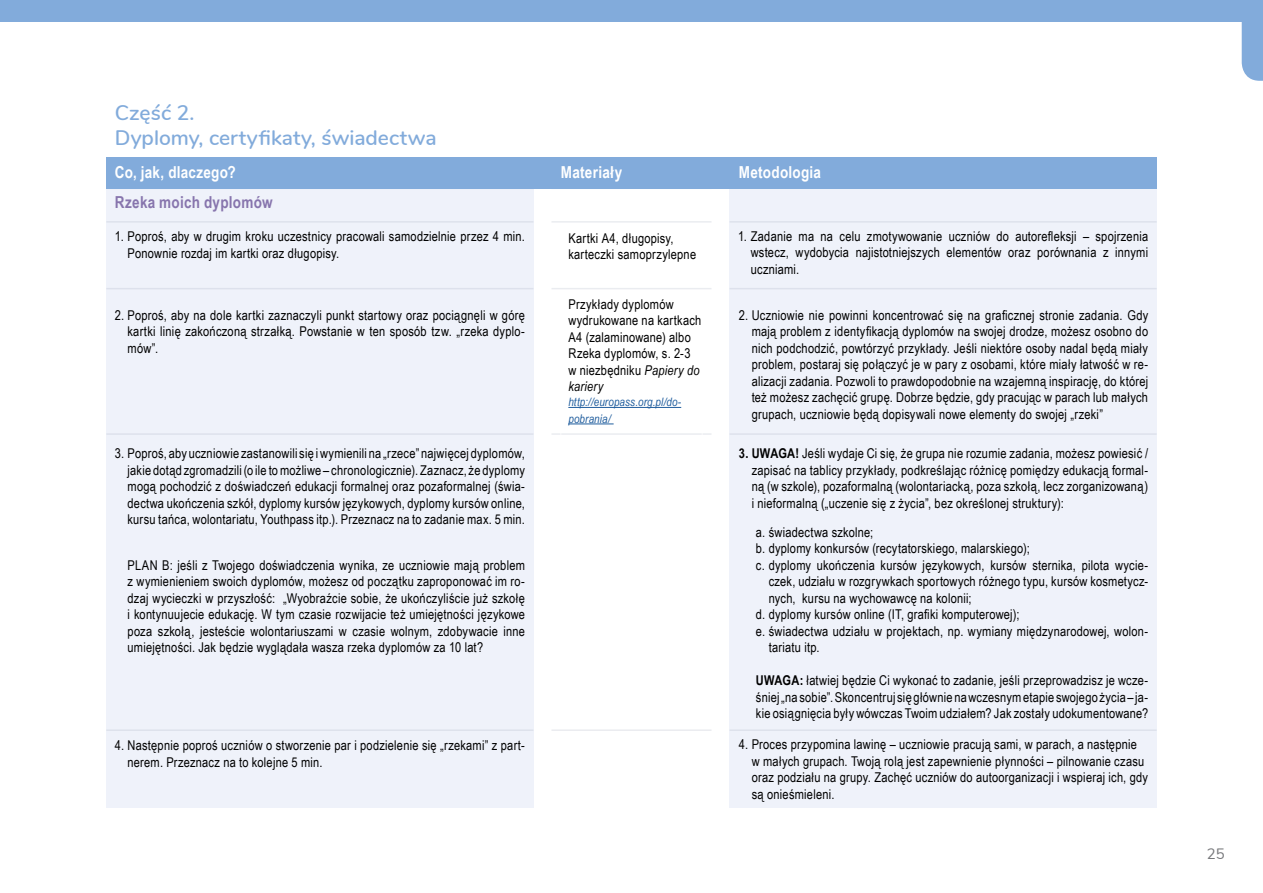
<style>
.page{position:relative;width:1263px;height:893px;background:#fff}
.page>*{position:absolute;margin:0;border:0;box-sizing:border-box;transform-origin:0 0}
.t1{font:600 21px/24.6px "Nunito";color:#82abdb}
.t2{font:700 16.5px "Arial Narrow";letter-spacing:.015em;color:#fff}
.t3{font:700 16.5px "Arial Narrow";letter-spacing:.015em;color:#8775ad}
.t4{font:15px "Nunito";color:#77787b}
.t5{font:13.5px/16.5px "Arial Narrow";letter-spacing:.015em;color:#000;text-align:justify}
.t6{font:italic 12px/16.5px "Arial Narrow";letter-spacing:.01em;color:#215e9e}
.s1{font-style:italic}
.s2{font-weight:700}
</style>
<div class="page">
<div style="left:729px;top:188px;width:428px;height:620px;background:#eff2fa"></div>
<div style="left:106px;top:158px;width:1051px;height:31px;background:#82abdb"></div>
<div style="left:106px;top:189px;width:427px;height:619px;background:#eff2fa"></div>
<hr style="left:106px;top:729px;width:427px;height:2px;background:#959fb3">
<hr style="left:729px;top:729px;width:428px;height:2px;background:#959fb3">
<hr style="left:551px;top:729px;width:160px;height:2px;background:#959fb3">
<hr style="left:106px;top:288px;width:427px;height:1px;background:#959fb3">
<hr style="left:729px;top:288px;width:428px;height:1px;background:#959fb3">
<hr style="left:551px;top:288px;width:160px;height:1px;background:#959fb3">
<hr style="left:106px;top:221px;width:427px;height:2px;background:#959fb3">
<hr style="left:729px;top:221px;width:428px;height:2px;background:#959fb3">
<hr style="left:551px;top:221px;width:160px;height:2px;background:#959fb3">
<hr style="left:106px;top:433px;width:427px;height:2px;background:#959fb3">
<hr style="left:729px;top:433px;width:428px;height:2px;background:#959fb3">
<hr style="left:551px;top:433px;width:160px;height:2px;background:#959fb3">
<div style="left:0;top:0;width:1263px;height:21px;background:#82abdb"></div>
<svg style="left:1242px;top:21px;width:21px;height:60px"></svg>
<hr style="left:568px;top:407px;width:113px;height:1px;background:#215e9e">
<hr style="left:568px;top:423px;width:46px;height:1px;background:#215e9e">
<h1 class="t1" style="left:115px;top:100px;width:323px">Część 2.<br>Dyplomy, certyfikaty, świadectwa</h1>
<p class="t2" style="left:115px;top:159px;width:122px">Co, jak, dlaczego?</p>
<p class="t2" style="left:561px;top:159px;width:63px">Materiały</p>
<p class="t2" style="left:739px;top:159px;width:84px">Metodologia</p>
<p class="t3" style="left:115px;top:189px;width:159px">Rzeka moich dyplomów</p>
<p class="t5" style="left:128px;top:228px;width:399px;text-indent:-13px">1. Poproś, aby w drugim kroku uczestnicy pracowali samodzielnie przez 4 min.<br>Ponownie rozdaj im kartki oraz długopisy.</p>
<p class="t5" style="left:751px;top:227px;width:399px;text-indent:-13px">1. Zadanie ma na celu zmotywowanie uczniów do autorefleksji – spojrzenia wstecz, wydobycia najistotniejszych elementów oraz porównania z innymi uczniami.</p>
<p class="t5" style="left:568px;top:229px;width:129px">Kartki A4, długopisy, karteczki samoprzylepne</p>
<p class="t5" style="left:568px;top:295px;width:134px;text-align:left">Przykłady dyplomów wydrukowane na kartkach<br>A4 (zalaminowane) albo<br>Rzeka dyplomów, s. 2-3 w niezbędniku <span class="s1">Papiery do kariery</span></p>
<p class="t5" style="left:128px;top:306px;width:399px;text-indent:-13px">2. Poproś, aby na dole kartki zaznaczyli punkt startowy oraz pociągnęli w górę kartki linię zakończoną strzałką. Powstanie w ten sposób tzw. „rzeka dyplo&shy;mów”.</p>
<p class="t5" style="left:752px;top:306px;width:398px;text-indent:-13px">2. Uczniowie nie powinni koncentrować się na graficznej stronie zadania. Gdy mają problem z identyfikacją dyplomów na swojej drodze, możesz osobno do nich podchodzić, powtórzyć przykłady. Jeśli niektóre osoby nadal będą miały problem, postaraj się połączyć je w pary z osobami, które miały łatwość w re&shy;alizacji zadania. Pozwoli to prawdopodobnie na wzajemną inspirację, do której też możesz zachęcić grupę. Dobrze będzie, gdy pracując w parach lub małych grupach, uczniowie będą dopisywali nowe elementy do swojej „rzeki”</p>
<p class="t5" style="left:752px;top:445px;width:398px;text-indent:-13px"><span class="s2">3. UWAGA!</span> Jeśli wydaje Ci się, że grupa nie rozumie zadania, możesz powiesić / zapisać na tablicy przykłady, podkreślając różnicę pomiędzy edukacją formal&shy;ną (w szkole), pozaformalną (wolontariacką, poza szkołą, lecz zorganizowaną) i nieformalną („uczenie się z życia”, bez określonej struktury):</p>
<p class="t5" style="left:756px;top:523px;width:119px">a. świadectwa szkolne;</p>
<p class="t5" style="left:756px;top:540px;width:275px">b. dyplomy konkursów (recytatorskiego, malarskiego);</p>
<p class="t5" style="left:756px;top:556px;width:394px">c. dyplomy ukończenia kursów językowych, kursów sternika, pilota wycie-</p>
<p class="t5" style="left:769px;top:573px;width:381px">czek, udziału w rozgrywkach sportowych różnego typu, kursów kosmetycz-</p>
<p class="t5" style="left:769px;top:589px;width:204px">nych, kursu na wychowawcę na kolonii;</p>
<p class="t5" style="left:756px;top:606px;width:265px">d. dyplomy kursów online (IT, grafiki komputerowej);</p>
<p class="t5" style="left:756px;top:622px;width:394px">e. świadectwa udziału w projektach, np. wymiany międzynarodowej, wolon-</p>
<p class="t5" style="left:769px;top:639px;width:52px">tariatu itp.</p>
<p class="t5" style="left:756px;top:672px;width:394px"><span class="s2">UWAGA:</span> łatwiej będzie Ci wykonać to zadanie, jeśli przeprowadzisz je wcze&shy;śniej „na sobie”. Skoncentruj się głównie na wczesnym etapie swojego życia – ja&shy;kie osiągnięcia były wówczas Twoim udziałem? Jak zostały udokumentowane?</p>
<p class="t6" style="left:568px;top:393px;width:114px">http://europass.org.pl/do&shy;pobrania/</p>
<p class="t5" style="left:128px;top:445px;width:399px;text-indent:-13px">3. Poproś, aby uczniowie zastanowili się i wymienili na „rzece” najwięcej dyplomów, jakie dotąd zgromadzili (o ile to możliwe – chronologicznie). Zaznacz, że dyplomy mogą pochodzić z doświadczeń edukacji formalnej oraz pozaformalnej (świa&shy;dectwa ukończenia szkół, dyplomy kursów językowych, dyplomy kursów online, kursu tańca, wolontariatu, Youthpass itp.). Przeznacz na to zadanie max. 5 min.</p>
<p class="t5" style="left:128px;top:556px;width:399px">PLAN B: jeśli z Twojego doświadczenia wynika, ze uczniowie mają problem z wymienieniem swoich dyplomów, możesz od początku zaproponować im ro&shy;dzaj wycieczki w przyszłość: „Wyobraźcie sobie, że ukończyliście już szkołę i kontynuujecie edukację. W tym czasie rozwijacie też umiejętności językowe poza szkołą, jesteście wolontariuszami w czasie wolnym, zdobywacie inne umiejętności. Jak będzie wyglądała wasza rzeka dyplomów za 10 lat?</p>
<p class="t5" style="left:128px;top:737px;width:399px;text-indent:-13px">4. Następnie poproś uczniów o stworzenie par i podzielenie się „rzekami” z part&shy;nerem. Przeznacz na to kolejne 5 min.</p>
<p class="t5" style="left:752px;top:736px;width:398px;text-align:left;text-indent:-13px">4. Proces przypomina lawinę – uczniowie pracują sami, w parach, a następnie w małych grupach. Twoją rolą jest zapewnienie płynności – pilnowanie czasu oraz podziału na grupy. Zachęć uczniów do autoorganizacji i wspieraj ich, gdy są onieśmieleni.</p>
<p class="t4" style="left:1207px;top:842px;width:19px">25</p>
</div>
